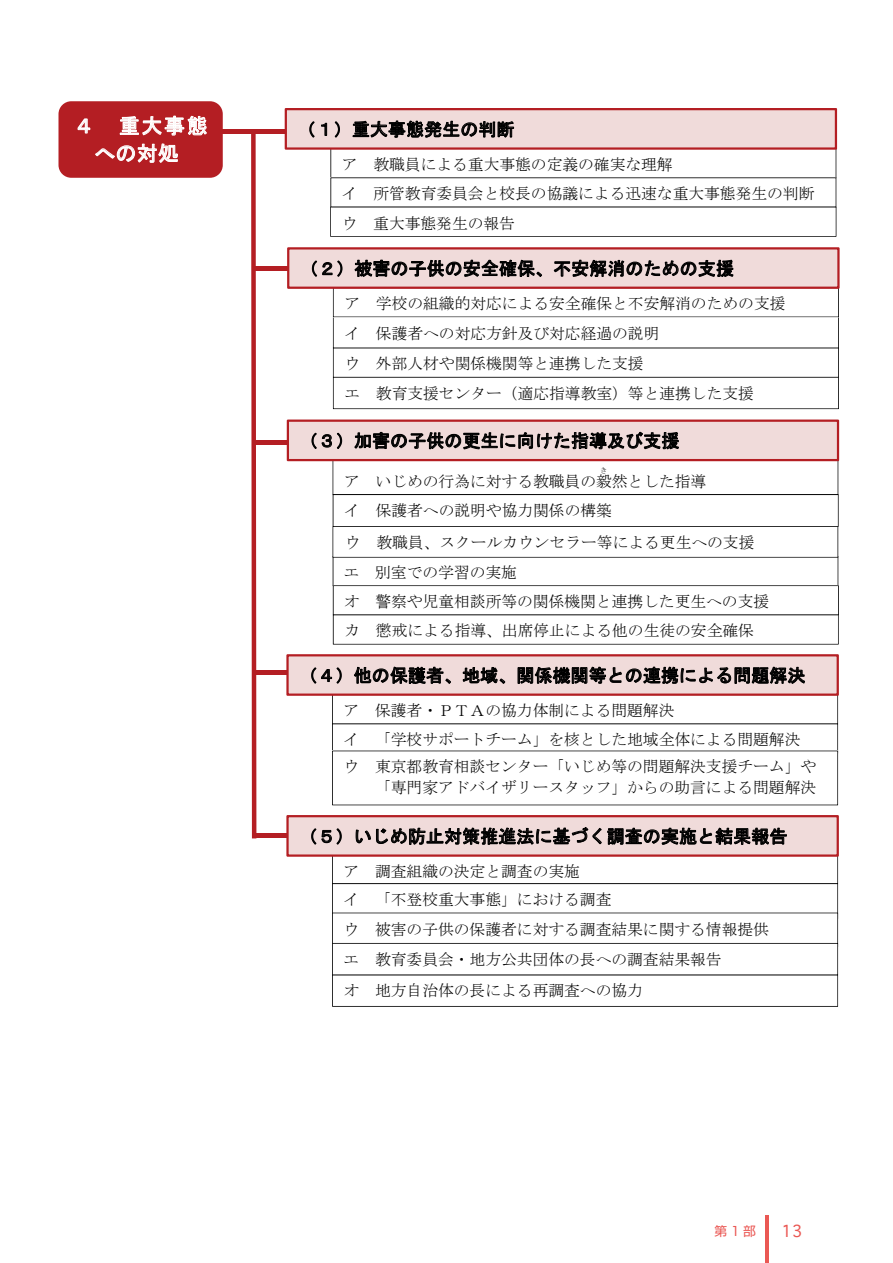
<style>
.page{position:relative;width:893px;height:1263px;background:#fff}
.page>*{position:absolute;margin:0;border:0;box-sizing:border-box;transform-origin:0 0}
.t1{font:21px/27.3px "MS Gothic";letter-spacing:.045em;color:#fff;text-align:center}
.t2{font:18px "MS Gothic";letter-spacing:.005em;color:#000}
.t3{font:15.9px "Geneva";color:#ea5854}
.t4{font:15.75px/29.2px "MS Mincho";color:#000}
.t5{font:12.75px "Shin Go Pro";color:#ea5854}
.t6{font:7.5px "MS Mincho";color:#000}
</style>
<div class="page">
<hr style="left:765px;top:1215px;width:4px;height:48px;background:#ea5854">
<div style="left:58px;top:101px;width:165px;height:77px;background:#b41e23;border-radius:13px"></div>
<svg style="left:78px;top:119px;width:12px;height:14px"></svg>
<svg style="left:120px;top:116px;width:87px;height:20px"></svg>
<svg style="left:95px;top:143px;width:83px;height:20px"></svg>
<svg style="left:285px;top:108px;width:552px;height:129px"></svg>
<svg style="left:287px;top:247px;width:553px;height:162px"></svg>
<svg style="left:287px;top:419px;width:552px;height:225px"></svg>
<div style="left:223px;top:129px;width:63px;height:5px;background:#b41e23"></div>
<svg style="left:251px;top:134px;width:5px;height:704px;background:#bd393d"></svg>
<hr style="left:254px;top:267px;width:34px;height:4px;background:#b41e23">
<hr style="left:254px;top:440px;width:34px;height:4px;background:#b41e23">
<div style="left:254px;top:670px;width:34px;height:5px;background:#b41e23"></div>
<hr style="left:254px;top:834px;width:34px;height:4px;background:#b41e23">
<svg style="left:286px;top:654px;width:553px;height:151px"></svg>
<svg style="left:286px;top:815px;width:553px;height:192px"></svg>
<h1 class="t1" style="left:73px;top:112px;width:136px">４ 重大事態への対処</h1>
<p class="t2" style="left:298px;top:120px;width:218px">（１）重大事態発生の判断</p>
<p class="t4" style="left:342px;top:150px;width:474px">ア 教職員による重大事態の定義の確実な理解<br>イ 所管教育委員会と校長の協議による迅速な重大事態発生の判断ウ 重大事態発生の報告</p>
<p class="t2" style="left:300px;top:259px;width:435px">（２）被害の子供の安全確保、不安解消のための支援</p>
<p class="t4" style="left:344px;top:289px;width:443px">ア 学校の組織的対応による安全確保と不安解消のための支援</p>
<p class="t4" style="left:344px;top:319px;width:317px">イ 保護者への対応方針及び対応経過の説明</p>
<p class="t4" style="left:344px;top:349px;width:411px">ウ 外部人材や関係機関等と連携した支援<br>エ 教育支援センター（適応指導教室）等と連携した支援</p>
<p class="t2" style="left:300px;top:432px;width:381px">（３）加害の子供の更生に向けた指導及び支援</p>
<p class="t6" style="left:600px;top:467px;width:9px">き</p>
<p class="t4" style="left:344px;top:466px;width:364px">ア いじめの行為に対する教職員の毅然とした指導</p>
<p class="t4" style="left:344px;top:496px;width:269px">イ 保護者への説明や協力関係の構築</p>
<p class="t4" style="left:345px;top:528px;width:411px">ウ 教職員、スクールカウンセラー等による更生への支援</p>
<p class="t4" style="left:344px;top:558px;width:427px">エ 別室での学習の実施<br>オ 警察や児童相談所等の関係機関と連携した更生への支援カ 懲戒による指導、出席停止による他の生徒の安全確保</p>
<p class="t2" style="left:299px;top:666px;width:507px">（４）他の保護者、地域、関係機関等との連携による問題解決</p>
<p class="t4" style="left:344px;top:696px;width:458px">ア 保護者・ＰＴＡの協力体制による問題解決<br>イ 「学校サポートチーム」を核とした地域全体による問題解決</p>
<p class="t4" style="left:344px;top:756px;width:474px;line-height:20.4px;text-align:right">ウ 東京都教育相談センター「いじめ等の問題解決支援チーム」や「専門家アドバイザリースタッフ」からの助言による問題解決</p>
<p class="t2" style="left:299px;top:827px;width:489px">（５）いじめ防止対策推進法に基づく調査の実施と結果報告</p>
<p class="t4" style="left:344px;top:857px;width:238px">ア 調査組織の決定と調査の実施</p>
<p class="t4" style="left:344px;top:885px;width:427px;line-height:29.7px">イ 「不登校重大事態」における調査<br>ウ 被害の子供の保護者に対する調査結果に関する情報提供エ 教育委員会・地方公共団体の長への調査結果報告</p>
<p class="t4" style="left:344px;top:976px;width:301px">オ 地方自治体の長による再調査への協力</p>
<p class="t5" style="left:714px;top:1220px;width:43px">第1部</p>
<p class="t3" style="left:781px;top:1222px;width:23px">13</p>
</div>
